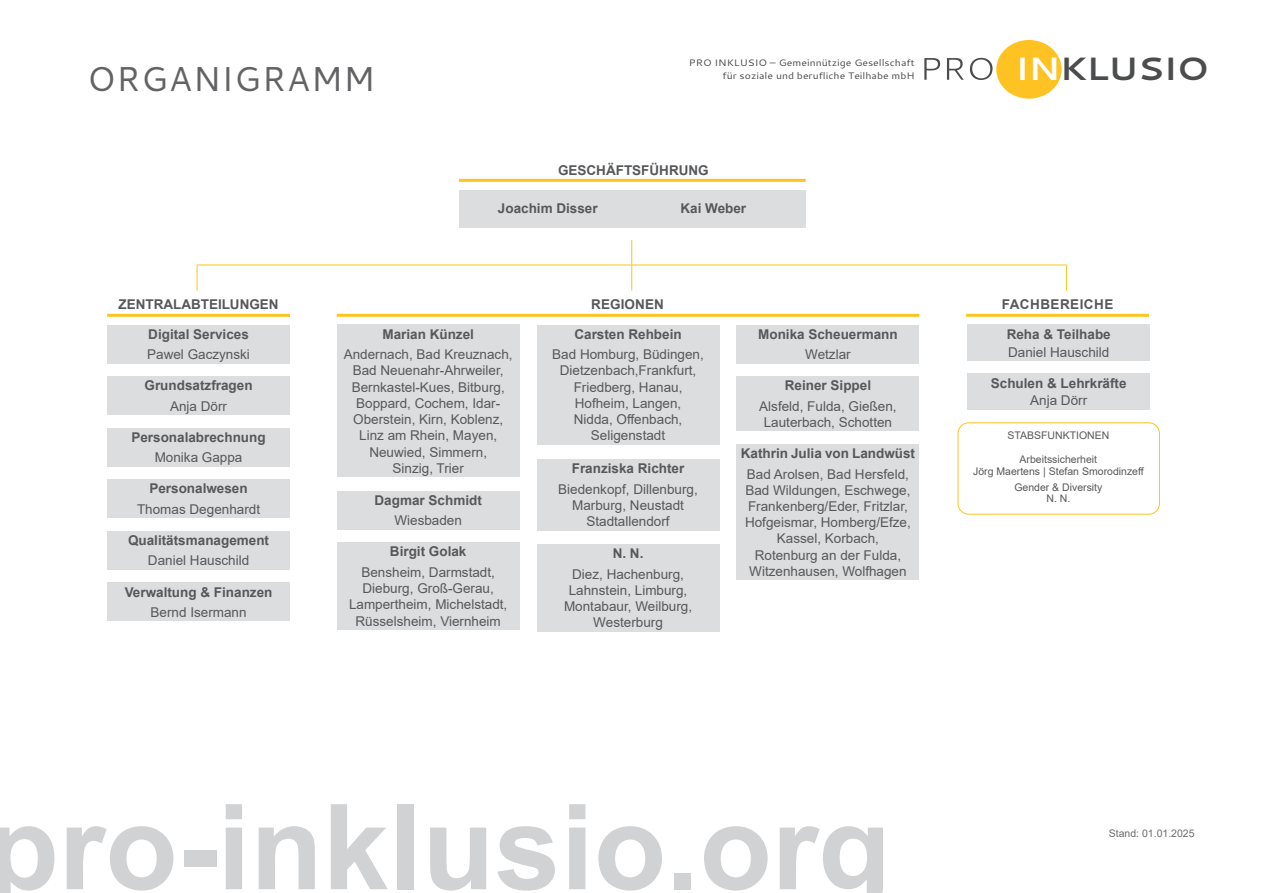
<style>
.page{position:relative;width:1263px;height:893px;background:#fff}
.page>*{position:absolute;margin:0;border:0;box-sizing:border-box;transform-origin:0 0}
.t1{font:700 118.8px "Arial";color:#d1d2d4}
.t2{font:34.5px "Cantarell";letter-spacing:.02em;color:#636366}
.t3{font:700 32.25px "Cantarell";letter-spacing:-.025em;color:#4b4c4d;scale:1.11 1}
.t4{font:13.5px/16.2px "Arial";color:#57585a;text-align:center}
.t5{font:700 13.5px "Arial";color:#57585a}
.t6{font:700 13.5px "Arial";letter-spacing:.035em;color:#57585a}
.t7{font:10.5px/11.7px "Arial";color:#57585a;text-align:center}
.t8{font:10.5px "Arial";color:#6c6d70}
.t9{font:9.45px/13.5px "Cantarell";color:#4b4c4d;text-align:right;scale:1.11 1}
.s1{color:#fff}
</style>
<div class="page">
<div style="left:996px;top:40px;width:65px;height:59px;background:#fec323;border-radius:50%"></div>
<svg style="left:924px;top:58px;width:16px;height:22px"></svg>
<svg style="left:947px;top:58px;width:17px;height:22px"></svg>
<svg style="left:970px;top:58px;width:22px;height:22px"></svg>
<hr style="left:197px;top:265px;width:870px;height:1px;background:#fec41f">
<svg style="left:197px;top:265px;width:1px;height:26px"></svg>
<svg style="left:1066px;top:265px;width:1px;height:26px"></svg>
<hr style="left:631px;top:240px;width:1px;height:51px;background:#fec41f">
<div style="left:459px;top:190px;width:347px;height:38px;background:#dcdddf"></div>
<hr style="left:459px;top:179px;width:347px;height:3px;background:#fec41f">
<div style="left:958px;top:422px;width:202px;height:92px;border:1px solid #fec41f;border-radius:11px"></div>
<div style="left:967px;top:325px;width:183px;height:36px;background:#dcdddf"></div>
<div style="left:967px;top:374px;width:183px;height:36px;background:#dcdddf"></div>
<hr style="left:966px;top:314px;width:183px;height:3px;background:#fec41f">
<hr style="left:107px;top:314px;width:183px;height:3px;background:#fec41f">
<hr style="left:337px;top:314px;width:582px;height:3px;background:#fec41f">
<div style="left:537px;top:544px;width:182px;height:88px;background:#dcdddf"></div>
<div style="left:537px;top:459px;width:182px;height:71px;background:#dcdddf"></div>
<div style="left:537px;top:325px;width:182px;height:120px;background:#dcdddf"></div>
<div style="left:337px;top:325px;width:183px;height:152px;background:#dcdddf"></div>
<div style="left:337px;top:542px;width:183px;height:88px;background:#dcdddf"></div>
<div style="left:337px;top:491px;width:183px;height:39px;background:#dcdddf"></div>
<div style="left:736px;top:376px;width:183px;height:55px;background:#dcdddf"></div>
<div style="left:736px;top:444px;width:183px;height:136px;background:#dcdddf"></div>
<div style="left:736px;top:325px;width:183px;height:39px;background:#dcdddf"></div>
<div style="left:107px;top:376px;width:183px;height:39px;background:#dcdddf"></div>
<div style="left:107px;top:582px;width:183px;height:39px;background:#dcdddf"></div>
<div style="left:107px;top:479px;width:183px;height:39px;background:#dcdddf"></div>
<div style="left:107px;top:428px;width:183px;height:39px;background:#dcdddf"></div>
<div style="left:107px;top:325px;width:183px;height:39px;background:#dcdddf"></div>
<div style="left:107px;top:531px;width:183px;height:39px;background:#dcdddf"></div>
<h2 class="t2" style="left:87px;top:55px;width:289px">ORGANIGRAMM</h2>
<p class="t9" style="left:689px;top:55px;width:205px">PRO INKLUSIO – Gemeinnützige Gesellschaft für soziale und berufliche Teilhabe mbH</p>
<h3 class="t3" style="left:1015px;top:46px;width:176px"><span class="s1">IN</span>KLUSIO</h3>
<p class="t5" style="left:558px;top:160px;width:152px">GESCHÄFTSFÜHRUNG</p>
<p class="t5" style="left:498px;top:199px;width:101px">Joachim Disser</p>
<p class="t5" style="left:680px;top:199px;width:67px">Kai Weber</p>
<p class="t5" style="left:119px;top:295px;width:162px">ZENTRALABTEILUNGEN</p>
<p class="t5" style="left:591px;top:295px;width:74px">REGIONEN</p>
<p class="t6" style="left:1002px;top:295px;width:113px">FACHBEREICHE</p>
<p class="t5" style="left:148px;top:325px;width:102px">Digital Services</p>
<p class="t4" style="left:147px;top:346px;width:104px">Pawel Gaczynski</p>
<p class="t5" style="left:145px;top:376px;width:110px">Grundsatzfragen</p>
<p class="t4" style="left:170px;top:398px;width:59px">Anja Dörr</p>
<p class="t5" style="left:131px;top:428px;width:136px">Personalabrechnung</p>
<p class="t4" style="left:155px;top:449px;width:89px">Monika Gappa</p>
<p class="t5" style="left:149px;top:479px;width:100px">Personalwesen</p>
<p class="t4" style="left:137px;top:501px;width:125px">Thomas Degenhardt</p>
<p class="t5" style="left:128px;top:531px;width:143px">Qualitätsmanagement</p>
<p class="t4" style="left:148px;top:552px;width:103px">Daniel Hauschild</p>
<p class="t5" style="left:125px;top:582px;width:149px">Verwaltung &amp; Finanzen</p>
<p class="t4" style="left:151px;top:604px;width:98px">Bernd Isermann</p>
<p class="t5" style="left:382px;top:325px;width:93px">Marian Künzel</p>
<p class="t4" style="left:344px;top:346px;width:170px">Andernach, Bad Kreuznach,<br>Bad Neuenahr-Ahrweiler,<br>Bernkastel-Kues, Bitburg,<br>Boppard, Cochem, Idar-<br>Oberstein, Kirn, Koblenz,<br>Linz am Rhein, Mayen,<br>Neuwied, Simmern,<br>Sinzig, Trier</p>
<p class="t5" style="left:375px;top:491px;width:109px">Dagmar Schmidt</p>
<p class="t4" style="left:394px;top:512px;width:69px">Wiesbaden</p>
<p class="t5" style="left:390px;top:542px;width:78px">Birgit Golak</p>
<p class="t4" style="left:349px;top:564px;width:160px">Bensheim, Darmstadt,<br>Dieburg, Groß-Gerau,<br>Lampertheim, Michelstadt,<br>Rüsselsheim, Viernheim</p>
<p class="t5" style="left:574px;top:325px;width:109px">Carsten Rehbein</p>
<p class="t4" style="left:552px;top:346px;width:153px">Bad Homburg, Büdingen,<br>Dietzenbach,Frankfurt,<br>Friedberg, Hanau,<br>Hofheim, Langen,<br>Nidda, Offenbach,<br>Seligenstadt</p>
<p class="t5" style="left:572px;top:459px;width:114px">Franziska Richter</p>
<p class="t4" style="left:558px;top:481px;width:141px">Biedenkopf, Dillenburg,<br>Marburg, Neustadt<br>Stadtallendorf</p>
<p class="t5" style="left:613px;top:544px;width:32px">N. N.</p>
<p class="t4" style="left:564px;top:566px;width:130px">Diez, Hachenburg,<br>Lahnstein, Limburg,<br>Montabaur, Weilburg,<br>Westerburg</p>
<p class="t5" style="left:758px;top:325px;width:141px">Monika Scheuermann</p>
<p class="t4" style="left:805px;top:346px;width:47px">Wetzlar</p>
<p class="t5" style="left:785px;top:376px;width:88px">Reiner Sippel</p>
<p class="t4" style="left:759px;top:398px;width:139px">Alsfeld, Fulda, Gießen,<br>Lauterbach, Schotten</p>
<p class="t5" style="left:741px;top:444px;width:176px">Kathrin Julia von Landwüst</p>
<p class="t4" style="left:745px;top:466px;width:167px">Bad Arolsen, Bad Hersfeld,<br>Bad Wildungen, Eschwege,<br>Frankenberg/Eder, Fritzlar,<br>Hofgeismar, Homberg/Efze,<br>Kassel, Korbach,<br>Rotenburg an der Fulda,<br>Witzenhausen, Wolfhagen</p>
<p class="t5" style="left:1007px;top:325px;width:106px">Reha &amp; Teilhabe</p>
<p class="t4" style="left:1008px;top:344px;width:103px">Daniel Hauschild</p>
<p class="t5" style="left:991px;top:373px;width:137px">Schulen &amp; Lehrkräfte</p>
<p class="t4" style="left:1030px;top:392px;width:59px">Anja Dörr</p>
<p class="t7" style="left:1007px;top:430px;width:103px">STABSFUNKTIONEN</p>
<p class="t7" style="left:973px;top:453px;width:172px">Arbeitssicherheit<br>Jörg Maertens | Stefan Smorodinzeff</p>
<p class="t7" style="left:1014px;top:481px;width:90px">Gender &amp; Diversity<br>N. N.</p>
<h1 class="t1" style="left:-14px;top:764px;width:906px">pro-inklusio.org</h1>
<p class="t8" style="left:1109px;top:826px;width:87px">Stand: 01.01.2025</p>
</div>
